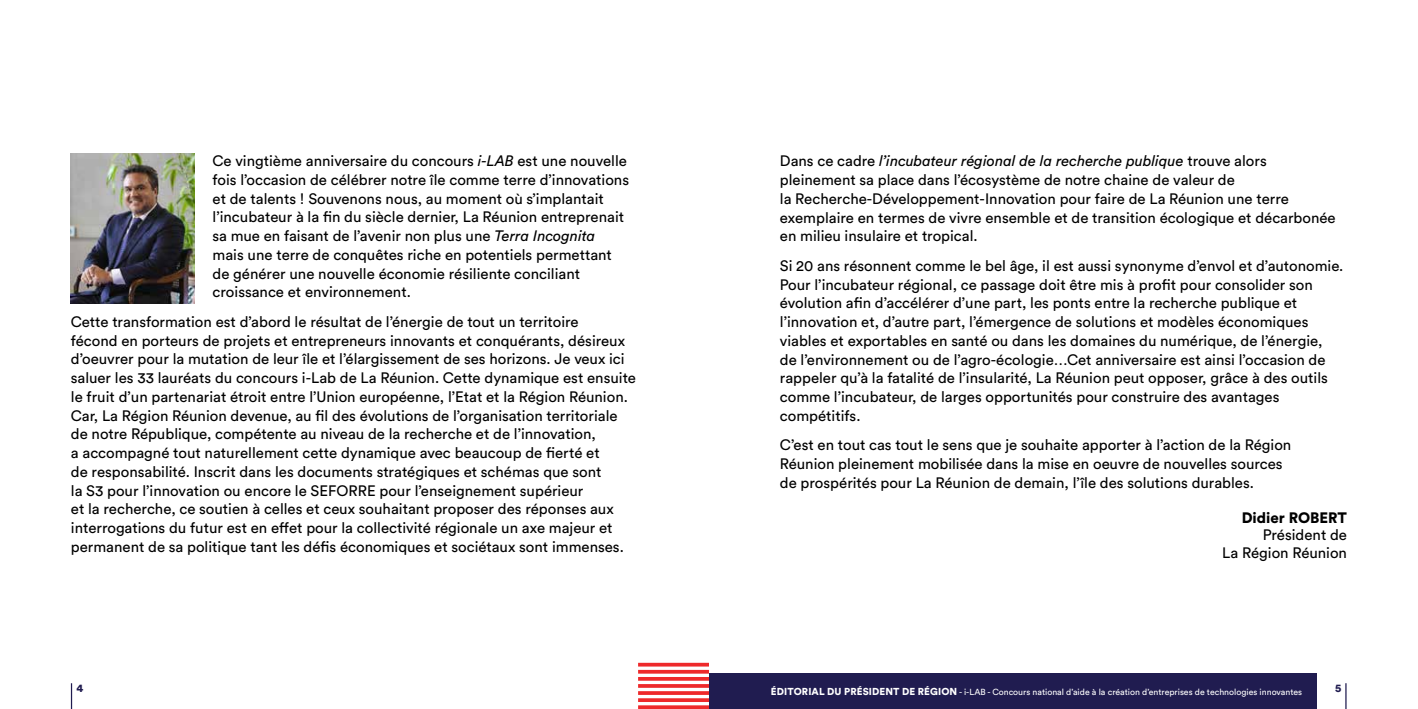
<style>
.page{position:relative;width:1418px;height:709px;background:#fff}
.page>*{position:absolute;margin:0;border:0;box-sizing:border-box;transform-origin:0 0}
.t1{font:15px/18.8px "Circular Std";color:#000}
.t2{font:900 15px "Circular Std";color:#000}
.t3{font:900 11.25px "Circular Std";color:#201c50}
.t4{font:8.75px "Circular Std";color:#fff}
.s1{font-style:italic}
.s2{font-weight:900;font-size:10px}
</style>
<div class="page">
<div style="left:709px;top:674px;width:607px;height:35px;background:#201c50"></div>
<svg style="left:638px;top:662px;width:71px;height:4px"></svg>
<hr style="left:638px;top:670px;width:71px;height:3px;background:#ee292b">
<hr style="left:638px;top:677px;width:71px;height:3px;background:#ee292b">
<svg style="left:638px;top:684px;width:71px;height:4px"></svg>
<svg style="left:638px;top:691px;width:71px;height:4px"></svg>
<svg style="left:638px;top:698px;width:71px;height:4px"></svg>
<svg style="left:638px;top:705px;width:71px;height:4px"></svg>
<svg style="left:1345px;top:683px;width:1px;height:26px"></svg>
<svg style="left:71px;top:683px;width:1px;height:26px"></svg>
<img style="left:71px;top:154px;width:124px;height:150px">
<p class="t1" style="left:212px;top:151px;width:418px">Ce vingtième anniversaire du concours <span class="s1">i-LAB</span> est une nouvelle fois l’occasion de célébrer notre île comme terre d’innovations et de talents ! Souvenons nous, au moment où s’implantait l’incubateur à la fin du siècle dernier, La Réunion entreprenait sa mue en faisant de l’avenir non plus une <span class="s1">Terra Incognita </span>mais une terre de conquêtes riche en potentiels permettant de générer une nouvelle économie résiliente conciliant croissance et environnement.</p>
<p class="t1" style="left:71px;top:312px;width:566px">Cette transformation est d’abord le résultat de l’énergie de tout un territoire<br>fécond en porteurs de projets et entrepreneurs innovants et conquérants, désireux d’oeuvrer pour la mutation de leur île et l’élargissement de ses horizons. Je veux ici saluer les 33 lauréats du concours i-Lab de La Réunion. Cette dynamique est ensuite le fruit d’un partenariat étroit entre l’Union européenne, l’Etat et la Région Réunion.<br>Car, La Région Réunion devenue, au fil des évolutions de l’organisation territoriale de notre République, compétente au niveau de la recherche et de l’innovation,<br>a accompagné tout naturellement cette dynamique avec beaucoup de fierté et<br>de responsabilité. Inscrit dans les documents stratégiques et schémas que sont<br>la S3 pour l’innovation ou encore le SEFORRE pour l’enseignement supérieur<br>et la recherche, ce soutien à celles et ceux souhaitant proposer des réponses aux interrogations du futur est en effet pour la collectivité régionale un axe majeur et permanent de sa politique tant les défis économiques et sociétaux sont immenses.</p>
<p class="t1" style="left:780px;top:151px;width:557px">Dans ce cadre <span class="s1">l’incubateur régional de la recherche publique</span> trouve alors pleinement sa place dans l’écosystème de notre chaine de valeur de<br>la Recherche-Développement-Innovation pour faire de La Réunion une terre exemplaire en termes de vivre ensemble et de transition écologique et décarbonée en milieu insulaire et tropical.</p>
<p class="t1" style="left:780px;top:256px;width:565px">Si 20 ans résonnent comme le bel âge, il est aussi synonyme d’envol et d’autonomie.<br>Pour l’incubateur régional, ce passage doit être mis à profit pour consolider son évolution afin d’accélérer d’une part, les ponts entre la recherche publique et l’innovation et, d’autre part, l’émergence de solutions et modèles économiques viables et exportables en santé ou dans les domaines du numérique, de l’énergie,<br>de l’environnement ou de l’agro-écologie…Cet anniversaire est ainsi l’occasion de rappeler qu’à la fatalité de l’insularité, La Réunion peut opposer, grâce à des outils comme l’incubateur, de larges opportunités pour construire des avantages compétitifs.</p>
<p class="t1" style="left:780px;top:435px;width:513px">C’est en tout cas tout le sens que je souhaite apporter à l’action de la Région<br>Réunion pleinement mobilisée dans la mise en oeuvre de nouvelles sources de prospérités pour La Réunion de demain, l’île des solutions durables.</p>
<p class="t2" style="left:1241px;top:507px;width:107px">Didier ROBERT</p>
<p class="t1" style="left:1222px;top:526px;width:126px;line-height:17.5px;text-align:right">Président de<br>La Région Réunion</p>
<p class="t3" style="left:76px;top:680px;width:8px">4</p>
<p class="t3" style="left:1334px;top:680px;width:8px">5</p>
<p class="t4" style="left:771px;top:686px;width:532px"><span class="s2">ÉDITORIAL DU PRÉSIDENT DE RÉGION</span> - i-LAB - Concours national d’aide à la création d’entreprises de technologies innovantes</p>
</div>
